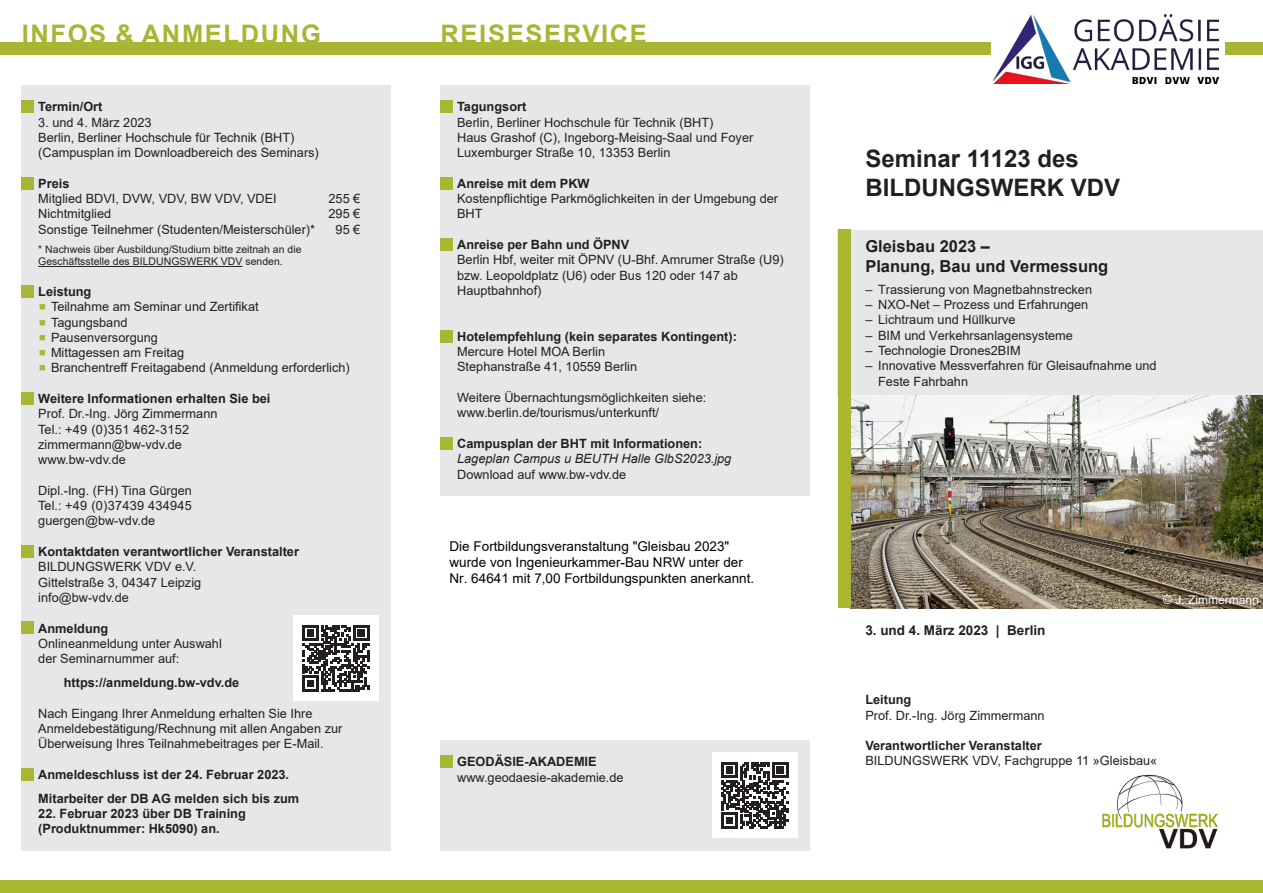
<style>
.page{position:relative;width:1263px;height:893px;background:#fff}
.page>*{position:absolute;margin:0;border:0;box-sizing:border-box;transform-origin:0 0}
._92_kolumne_1{font:700 25.5px "Arial";letter-spacing:.065em;color:#a9b632}
._31_sem_nr{font:700 24px/28.8px "Arial";color:#231f20}
._32_sem_titel{font:700 16.5px/19.8px "Arial";color:#231f20}
.t1{font:13.5px/16.2px "Arial";color:#000}
._33_sem_datum_ort{font:700 13.5px "Arial";color:#231f20}
._01_normal{font:12.75px/15.3px "Arial";color:#231f20}
._36_cover_normal{font:12.75px/15.3px "Arial";color:#231f20}
._09_headline_bollo{font:700 12.75px "Arial";color:#231f20}
._01_normal-2{font:700 12.75px/23.9px "Arial";color:#231f20}
._01_normal-3{font:12.75px "Arial";letter-spacing:.02em;color:#231f20}
._01_normal-4{font:italic 12.75px "Arial";color:#231f20}
._36_cover_normal-2{font:700 12.75px "Arial";color:#231f20}
.t2{font:12px "Arial";color:#fff}
._01_normal-5{font:10.5px/12.6px "Arial";color:#231f20}
.s1{font-weight:700}
</style>
<div class="page">
<div style="left:0;top:43px;width:1263px;height:12px;background:#a9b632"></div>
<div style="left:21px;top:85px;width:370px;height:765px;background:#e6e7e9"></div>
<div style="left:21px;top:100px;width:13px;height:13px;background:#a9b632"></div>
<div style="left:21px;top:177px;width:13px;height:13px;background:#a9b632"></div>
<hr style="left:38px;top:266px;width:205px;height:1px;background:#231f20">
<div style="left:21px;top:285px;width:13px;height:13px;background:#a9b632"></div>
<div style="left:21px;top:392px;width:13px;height:13px;background:#a9b632"></div>
<div style="left:21px;top:545px;width:13px;height:13px;background:#a9b632"></div>
<div style="left:21px;top:622px;width:13px;height:12px;background:#a9b632"></div>
<div style="left:21px;top:768px;width:13px;height:12px;background:#a9b632"></div>
<div style="left:293px;top:616px;width:85px;height:85px;background:#fff"></div>
<svg style="left:303px;top:625px;width:66px;height:67px"></svg>
<div style="left:838px;top:230px;width:425px;height:165px;background:#e6e7e9"></div>
<div style="left:440px;top:740px;width:370px;height:110px;background:#e6e7e9"></div>
<div style="left:440px;top:755px;width:13px;height:13px;background:#a9b632"></div>
<div style="left:712px;top:753px;width:85px;height:85px;background:#fff"></div>
<svg style="left:721px;top:762px;width:67px;height:66px"></svg>
<img style="left:850px;top:395px;width:413px;height:213px">
<div style="left:838px;top:230px;width:12px;height:378px;background:#a9b632"></div>
<div style="left:440px;top:85px;width:370px;height:411px;background:#e6e7e9"></div>
<div style="left:440px;top:100px;width:13px;height:13px;background:#a9b632"></div>
<div style="left:440px;top:177px;width:13px;height:13px;background:#a9b632"></div>
<div style="left:440px;top:238px;width:13px;height:13px;background:#a9b632"></div>
<div style="left:440px;top:330px;width:13px;height:13px;background:#a9b632"></div>
<div style="left:440px;top:437px;width:13px;height:13px;background:#a9b632"></div>
<div style="left:0;top:880px;width:1263px;height:13px;background:#a9b632"></div>
<div style="left:991px;top:13px;width:234px;height:72px;background:#fff"></div>
<img style="left:993px;top:14px;width:225px;height:70px">
<img style="left:1102px;top:774px;width:116px;height:75px">
<p class="_92_kolumne_1" style="left:22px;top:16px;width:301px">INFOS &amp; ANMELDUNG</p>
<p class="_92_kolumne_1" style="left:441px;top:16px;width:208px">REISESERVICE</p>
<p class="_09_headline_bollo" style="left:38px;top:98px;width:66px">Termin/Ort</p>
<p class="_01_normal" style="left:38px;top:114px;width:115px">3. und 4. März 2023</p>
<p class="_01_normal" style="left:38px;top:130px;width:282px">Berlin, Berliner Hochschule für Technik (BHT) (Campusplan im Downloadbereich des Seminars)</p>
<p class="_09_headline_bollo" style="left:38px;top:174px;width:33px">Preis</p>
<p class="_01_normal" style="left:38px;top:191px;width:240px">Mitglied BDVI, DVW, VDV, BW VDV, VDEI</p>
<p class="_01_normal" style="left:328px;top:191px;width:33px">255 €</p>
<p class="_01_normal" style="left:38px;top:206px;width:74px">Nichtmitglied</p>
<p class="_01_normal" style="left:328px;top:206px;width:33px">295 €</p>
<p class="_01_normal" style="left:38px;top:222px;width:278px">Sonstige Teilnehmer (Studenten/Meisterschüler)*</p>
<p class="_01_normal" style="left:336px;top:222px;width:26px">95 €</p>
<p class="_01_normal-5" style="left:38px;top:243px;width:265px">* Nachweis über Ausbildung/Studium bitte zeitnah an die<br>Geschäftsstelle des BILDUNGSWERK VDV senden.</p>
<p class="_09_headline_bollo" style="left:38px;top:282px;width:55px">Leistung</p>
<p class="_01_normal" style="left:51px;top:299px;width:209px">Teilnahme am Seminar und Zertifikat</p>
<p class="_01_normal" style="left:51px;top:314px;width:78px">Tagungsband</p>
<p class="_01_normal" style="left:51px;top:330px;width:109px">Pausenversorgung</p>
<p class="_01_normal" style="left:51px;top:345px;width:135px">Mittagessen am Freitag</p>
<p class="_01_normal" style="left:51px;top:360px;width:300px">Branchentreff Freitagabend (Anmeldung erforderlich)</p>
<p class="_09_headline_bollo" style="left:38px;top:390px;width:234px">Weitere Informationen erhalten Sie bei</p>
<p class="_01_normal" style="left:38px;top:406px;width:181px">Prof. Dr.-Ing. Jörg Zimmermann</p>
<p class="_01_normal-3" style="left:38px;top:420px;width:152px">Tel.: +49 (0)351 462-3152</p>
<p class="_01_normal" style="left:38px;top:437px;width:145px">zimmermann@bw-vdv.de</p>
<p class="_01_normal" style="left:38px;top:452px;width:89px">www.bw-vdv.de</p>
<p class="_01_normal" style="left:38px;top:483px;width:155px">Dipl.-Ing. (FH) Tina Gürgen</p>
<p class="_01_normal-3" style="left:38px;top:497px;width:155px">Tel.: +49 (0)37439 434945</p>
<p class="_01_normal" style="left:38px;top:513px;width:118px">guergen@bw-vdv.de</p>
<p class="_01_normal" style="left:38px;top:544px;width:262px"><span class="s1">Kontaktdaten verantwortlicher Veranstalter<br></span>BILDUNGSWERK VDV e.V.<br>Gittelstraße 3, 04347 Leipzig<br>info@bw-vdv.de</p>
<p class="_01_normal" style="left:38px;top:620px;width:185px"><span class="s1">Anmeldung<br></span>Onlineanmeldung unter Auswahl der Seminarnummer auf:</p>
<p class="_01_normal-2" style="left:64px;top:671px;width:177px">https://anmeldung.bw-vdv.de</p>
<p class="_01_normal" style="left:38px;top:705px;width:306px">Nach Eingang Ihrer Anmeldung erhalten Sie Ihre<br>Anmeldebestätigung/Rechnung mit allen Angaben zur<br>Überweisung Ihres Teilnahmebeitrages per E-Mail.</p>
<p class="_01_normal-2" style="left:38px;top:762px;width:262px">Anmeldeschluss ist der 24. Februar 2023.<br>Mitarbeiter der DB AG melden sich bis zum</p>
<p class="_01_normal-2" style="left:38px;top:806px;width:209px;line-height:15.3px">22. Februar 2023 über DB Training (Produktnummer: Hk5090) an.</p>
<p class="_09_headline_bollo" style="left:457px;top:98px;width:71px">Tagungsort</p>
<p class="_01_normal" style="left:457px;top:114px;width:258px">Berlin, Berliner Hochschule für Technik (BHT)</p>
<p class="_01_normal" style="left:457px;top:130px;width:298px">Haus Grashof (C), Ingeborg-Meising-Saal und Foyer</p>
<p class="_01_normal" style="left:457px;top:145px;width:215px">Luxemburger Straße 10, 13353 Berlin</p>
<p class="_09_headline_bollo" style="left:457px;top:174px;width:134px">Anreise mit dem PKW</p>
<p class="_01_normal" style="left:457px;top:191px;width:323px">Kostenpflichtige Parkmöglichkeiten in der Umgebung der<br>BHT</p>
<p class="_09_headline_bollo" style="left:457px;top:236px;width:174px">Anreise per Bahn und ÖPNV</p>
<p class="_01_normal" style="left:457px;top:252px;width:328px">Berlin Hbf, weiter mit ÖPNV (U-Bhf. Amrumer Straße (U9) bzw. Leopoldplatz (U6) oder Bus 120 oder 147 ab<br>Hauptbahnhof)</p>
<p class="_09_headline_bollo" style="left:457px;top:327px;width:281px">Hotelempfehlung (kein separates Kontingent):</p>
<p class="_01_normal" style="left:457px;top:344px;width:150px">Mercure Hotel MOA Berlin</p>
<p class="_01_normal" style="left:457px;top:359px;width:182px">Stephanstraße 41, 10559 Berlin</p>
<p class="_01_normal" style="left:457px;top:390px;width:251px">Weitere Übernachtungsmöglichkeiten siehe:</p>
<p class="_01_normal" style="left:457px;top:405px;width:203px">www.berlin.de/tourismus/unterkunft/</p>
<p class="_09_headline_bollo" style="left:457px;top:434px;width:247px">Campusplan der BHT mit Informationen:</p>
<p class="_01_normal-4" style="left:457px;top:451px;width:276px">Lageplan Campus u BEUTH Halle GlbS2023.jpg</p>
<p class="_01_normal" style="left:457px;top:466px;width:171px">Download auf www.bw-vdv.de</p>
<p class="t1" style="left:450px;top:538px;width:306px">Die Fortbildungsveranstaltung "Gleisbau 2023" wurde von Ingenieurkammer-Bau NRW unter der<br>Nr. 64641 mit 7,00 Fortbildungspunkten anerkannt.</p>
<p class="_31_sem_nr" style="left:865px;top:144px;width:256px">Seminar 11123 des<br>BILDUNGSWERK VDV</p>
<p class="_32_sem_titel" style="left:865px;top:237px;width:244px">Gleisbau 2023 –<br>Planung, Bau und Vermessung</p>
<p class="_36_cover_normal" style="left:865px;top:282px;width:228px">– Trassierung von Magnetbahnstrecken</p>
<p class="_36_cover_normal" style="left:865px;top:297px;width:224px">– NXO-Net – Prozess und Erfahrungen</p>
<p class="_36_cover_normal" style="left:865px;top:312px;width:152px">– Lichtraum und Hüllkurve</p>
<p class="_36_cover_normal" style="left:865px;top:327px;width:209px">– BIM und Verkehrsanlagensysteme</p>
<p class="_36_cover_normal" style="left:865px;top:343px;width:157px">– Technologie Drones2BIM</p>
<p class="_36_cover_normal" style="left:878px;top:358px;width:280px;text-indent:-13px">– Innovative Messverfahren für Gleisaufnahme und<br>Feste Fahrbahn</p>
<p class="_33_sem_datum_ort" style="left:865px;top:621px;width:182px">3. und 4. März 2023 | Berlin</p>
<p class="_36_cover_normal-2" style="left:865px;top:691px;width:48px">Leitung</p>
<p class="_36_cover_normal" style="left:865px;top:707px;width:181px">Prof. Dr.-Ing. Jörg Zimmermann</p>
<p class="_36_cover_normal-2" style="left:865px;top:737px;width:178px">Verantwortlicher Veranstalter</p>
<p class="t2" style="left:1163px;top:591px;width:97px">© J. Zimmermann</p>
<p class="_09_headline_bollo" style="left:457px;top:753px;width:141px">GEODÄSIE-AKADEMIE</p>
<p class="_36_cover_normal" style="left:865px;top:753px;width:293px">BILDUNGSWERK VDV, Fachgruppe 11 »Gleisbau«</p>
<p class="_01_normal" style="left:457px;top:769px;width:168px">www.geodaesie-akademie.de</p>
</div>
